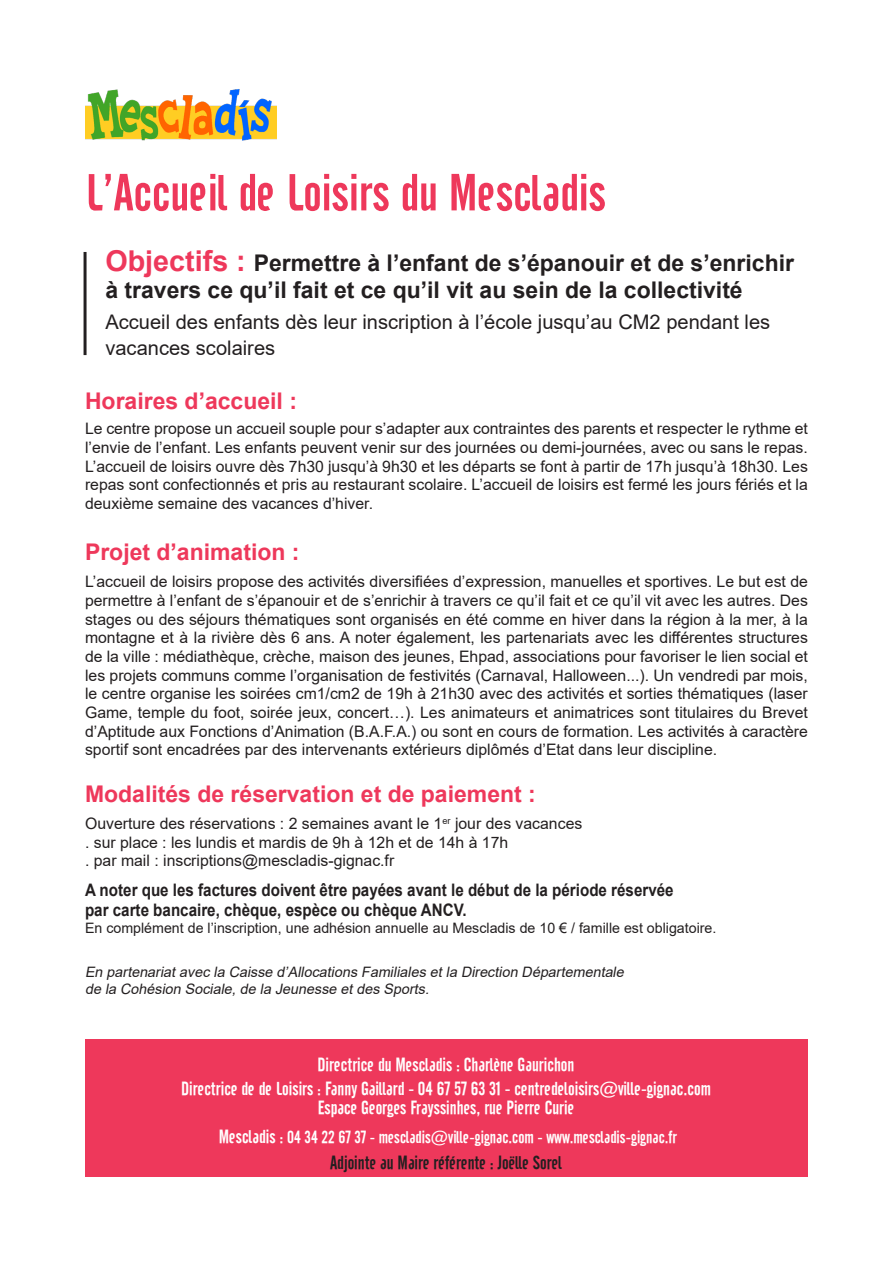
<style>
.page{position:relative;width:893px;height:1263px;background:#fff}
.page>*{position:absolute;margin:0;border:0;box-sizing:border-box;transform-origin:0 0}
.t1{font:51.75px "Cafeta";color:#ee385b}
.t2{font:700 22.95px/27.6px "Arial";color:#231f20}
.t3{font:700 22.95px "Arial";color:#ee385b}
.t4{font:20.1px/25.8px "Arial";color:#231f20}
.t5{font:18.6px/24.5px "Cafeta";color:#fff;text-align:center}
.t6{font:18.6px "Cafeta";color:#231f20}
.t7{font:700 17.25px/20.7px "Arial";color:#231f20;scale:.88 1}
.t8{font:17.25px "Cafeta";color:#fff}
.t9{font:15.75px/18.6px "Arial";color:#231f20;text-align:justify}
.t10{font:italic 14.4px/17.2px "Arial";color:#231f20}
.t11{font:14.4px "Arial";color:#231f20}
.s1{font-size:28.65px;color:#ee385b}
.s2{font-size:18.6px}
</style>
<div class="page">
<div style="left:85px;top:1039px;width:722px;height:138px;background:#ee385b"></div>
<img style="left:85px;top:89px;width:192px;height:51px">
<hr style="left:84px;top:252px;width:3px;height:103px;background:#231f20">
<h1 class="t1" style="left:85px;top:164px;width:522px">L’Accueil de Loisirs du Mescladis</h1>
<h2 class="t2" style="left:105px;top:249px;width:690px"><span class="s1">Objectifs :</span> Permettre à l’enfant de s’épanouir et de s’enrichir à travers ce qu’il fait et ce qu’il vit au sein de la collectivité</h2>
<p class="t4" style="left:105px;top:309px;width:666px">Accueil des enfants dès leur inscription à l’école jusqu’au CM2 pendant les vacances scolaires</p>
<h2 class="t3" style="left:85px;top:384px;width:213px">Horaires d’accueil :</h2>
<p class="t9" style="left:85px;top:419px;width:724px">Le centre propose un accueil souple pour s’adapter aux contraintes des parents et respecter le rythme et l’envie de l’enfant. Les enfants peuvent venir sur des journées ou demi-journées, avec ou sans le repas.<br>L’accueil de loisirs ouvre dès 7h30 jusqu’à 9h30 et les départs se font à partir de 17h jusqu’à 18h30. Les repas sont confectionnés et pris au restaurant scolaire. L’accueil de loisirs est fermé les jours fériés et la deuxième semaine des vacances d’hiver.</p>
<h2 class="t3" style="left:85px;top:536px;width:216px">Projet d’animation :</h2>
<p class="t9" style="left:85px;top:572px;width:724px">L’accueil de loisirs propose des activités diversifiées d’expression, manuelles et sportives. Le but est de permettre à l’enfant de s’épanouir et de s’enrichir à travers ce qu’il fait et ce qu’il vit avec les autres. Des stages ou des séjours thématiques sont organisés en été comme en hiver dans la région à la mer, à la montagne et à la rivière dès 6 ans. A noter également, les partenariats avec les différentes structures de la ville : médiathèque, crèche, maison des jeunes, Ehpad, associations pour favoriser le lien social et les projets communs comme l’organisation de festivités (Carnaval, Halloween...). Un vendredi par mois, le centre organise les soirées cm1/cm2 de 19h à 21h30 avec des activités et sorties thématiques (laser Game, temple du foot, soirée jeux, concert…). Les animateurs et animatrices sont titulaires du Brevet d’Aptitude aux Fonctions d’Animation (B.A.F.A.) ou sont en cours de formation. Les activités à caractère sportif sont encadrées par des intervenants extérieurs diplômés d’Etat dans leur discipline.</p>
<h2 class="t3" style="left:85px;top:777px;width:452px">Modalités de réservation et de paiement :</h2>
<p class="t9" style="left:85px;top:814px;width:499px;text-align:left">Ouverture des réservations : 2 semaines avant le 1<sup>er</sup> jour des vacances . sur place : les lundis et mardis de 9h à 12h et de 14h à 17h<br>. par mail : inscriptions@mescladis-gignac.fr</p>
<p class="t7" style="left:85px;top:879px;width:670px">A noter que les factures doivent être payées avant le début de la période réservée par carte bancaire, chèque, espèce ou chèque ANCV.</p>
<p class="t11" style="left:85px;top:918px;width:633px">En complément de l’inscription, une adhésion annuelle au Mescladis de 10 € / famille est obligatoire.</p>
<p class="t10" style="left:85px;top:963px;width:544px">En partenariatavec la Caisse d’Allocations Familiales etla Direction Départementale de la Cohésion Sociale,de la Jeunesse etdes Sports.</p>
<p class="t5" style="left:181px;top:1052px;width:531px">Directrice du Mescladis : Charlène Gaurichon<br>Directrice de de Loisirs : Fanny Gaillard - 04 67 57 63 31 - centredeloisirs@ville-gignac.com</p>
<p class="t5" style="left:318px;top:1095px;width:258px">Espace Georges Frayssinhes, rue Pierre Curie</p>
<p class="t8" style="left:219px;top:1127px;width:460px"><span class="s2">Mescladis :</span> 04 34 22 67 37 - mescladis@ville-gignac.com - www.mescladis-gignac.fr</p>
<p class="t6" style="left:330px;top:1152px;width:234px">Adjointe au Maire référente : Joëlle Sorel</p>
</div>
